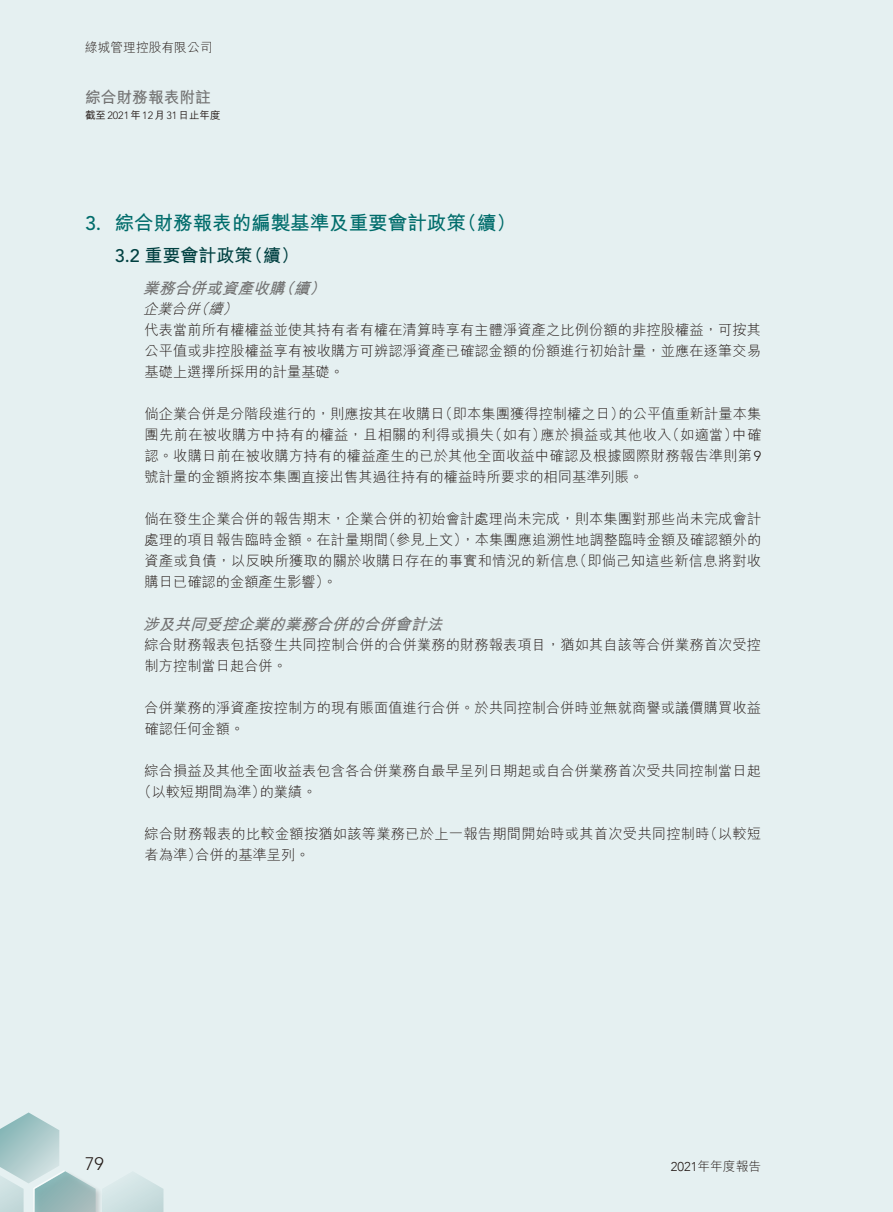
<style>
.page{position:relative;width:893px;height:1212px;background:#fff}
.page>*{position:absolute;margin:0;border:0;box-sizing:border-box;transform-origin:0 0}
.t1{font:700 19.5px "M Hei HK";color:#006c6b}
.t2{font:500 19.5px "Avenir LT Std";color:#006c6b}
.t3{font:700 18px "M Hei HK";color:#004041}
.t4{font:300 18px "Avenir LT Std";color:#231916}
.t5{font:italic 700 15.75px "M Hei HK";color:#727272}
.t6{font:700 15.75px "M Hei HK";color:#727272}
.t7{font:300 14.25px/21px "M Hei HK";letter-spacing:.005em;color:#231916}
.t8{font:300 14.25px "M Hei HK";letter-spacing:.025em;color:#231916}
.t9{font:italic 300 14.25px "M Hei HK";color:#231916}
.t10{font:300 12.75px "M Hei HK";color:#231916}
.t11{font:500 10.5px "M Hei HK";color:#231916}
.s1{font-family:"Avenir LT Std";font-weight:300}
.s2{font-family:"Avenir LT Std";font-weight:500}
.s3{font-family:"Avenir LT Std"}
.s4{font-family:"Avenir"}
</style>
<div class="page">
<div style="left:0;top:0;width:892px;height:1212px;background:#e5f0f1"></div>
<svg style="left:103px;top:1173px;width:60px;height:39px"></svg>
<div style="left:32px;top:1170px;width:71px;height:42px;background:#231916;opacity:.35"></div>
<svg style="left:0;top:1112px;width:96px;height:100px"></svg>
<p class="t10" style="left:85px;top:41px;width:129px">綠城管理控股有限公司</p>
<p class="t6" style="left:85px;top:85px;width:127px">綜合財務報表附註</p>
<p class="t11" style="left:85px;top:107px;width:137px">截至<span class="s1">2021</span>年<span class="s1">12</span>月<span class="s1">31</span>日止年度</p>
<h1 class="t2" style="left:85px;top:212px;width:18px">3.</h1>
<h1 class="t1" style="left:115px;top:209px;width:352px">綜合財務報表的編製基準及重要會計政策</h1>
<h1 class="t1" style="left:458px;top:209px;width:60px">（續(</h1>
<p class="t3" style="left:115px;top:243px;width:139px"><span class="s2">3.2</span> 重要會計政策</p>
<p class="t3" style="left:245px;top:243px;width:55px">（續(</p>
<p class="t5" style="left:143px;top:277px;width:174px">業務合併或資產收購續</p>
<p class="t5" style="left:278px;top:277px;width:23px">（</p>
<p class="t5" style="left:310px;top:277px;width:23px">(</p>
<p class="t9" style="left:143px;top:301px;width:85px">企業合併續</p>
<p class="t9" style="left:194px;top:301px;width:20px">（</p>
<p class="t7" style="left:145px;top:319px;width:618px;text-align:justify">代表當前所有權權益並使其持有者有權在清算時享有主體淨資產之比例份額的非控股權益，可按其公平值或非控股權益享有被收購方可辨認淨資產已確認金額的份額進行初始計量，並應在逐筆交易基礎上選擇所採用的計量基礎。</p>
<p class="t7" style="left:618px;top:403px;width:144px">的公平值重新計量本集</p>
<p class="t9" style="left:223px;top:301px;width:20px">(</p>
<p class="t7" style="left:439px;top:403px;width:187px">（即本集團獲得控制權之日）</p>
<p class="t7" style="left:145px;top:403px;width:302px">倘企業合併是分階段進行的，則應按其在收購日</p>
<p class="t7" style="left:488px;top:424px;width:60px">（如有）</p>
<p class="t7" style="left:665px;top:424px;width:74px">（如適當）</p>
<p class="t7" style="left:145px;top:424px;width:618px">團先前在被收購方中持有的權益，且相關的利得或損失<br>認。收購日前在被收購方持有的權益產生的已於其他全面收益中確認及根據國際財務報告準則第<span class="s3">9</span>號計量的金額將按本集團直接出售其過往持有的權益時所要求的相同基準列賬。</p>
<p class="t7" style="left:145px;top:508px;width:618px;text-align:right">倘在發生企業合併的報告期末，企業合併的初始會計處理尚未完成，則本集團對那些尚未完成會計（參見上文，）本集團應追溯性地調整臨時金額及確認額外的</p>
<p class="t8" style="left:540px;top:427px;width:132px">應於損益或其他收入</p>
<p class="t7" style="left:732px;top:424px;width:30px">中確</p>
<p class="t7" style="left:145px;top:529px;width:245px">處理的項目報告臨時金額。在計量期間</p>
<p class="t7" style="left:573px;top:550px;width:190px">（即倘己知這些新信息將對收</p>
<p class="t7" style="left:145px;top:550px;width:436px">資產或負債，以反映所獲取的關於收購日存在的事實和情況的新信息購日已確認的金額產生影響。(</p>
<p class="t5" style="left:143px;top:613px;width:306px">涉及共同受控企業的業務合併的合併會計法</p>
<p class="t7" style="left:145px;top:634px;width:618px">綜合財務報表包括發生共同控制合併的合併業務的財務報表項目，猶如其自該等合併業務首次受控制方控制當日起合併。</p>
<p class="t7" style="left:145px;top:697px;width:618px">合併業務的淨資產按控制方的現有賬面值進行合併。於共同控制合併時並無就商譽或議價購買收益確認任何金額。</p>
<p class="t7" style="left:260px;top:760px;width:503px;text-indent:-115px">綜合損益及其他全面收益表包含各合併業務自最早呈列日期起或自合併業務首次受共同控制當日起的業績。</p>
<p class="t7" style="left:137px;top:781px;width:130px">（以較短期間為準）</p>
<p class="t7" style="left:196px;top:823px;width:515px;text-indent:-51px">綜合財務報表的比較金額按猶如該等業務已於上一報告期間開始時或其首次受共同控制時合併的基準呈列。</p>
<p class="t7" style="left:704px;top:823px;width:59px">（以較短</p>
<p class="t7" style="left:145px;top:844px;width:58px">者為準）</p>
<p class="t4" style="left:85px;top:1153px;width:20px">79</p>
<p class="t10" style="left:671px;top:1160px;width:92px"><span class="s4">2021</span>年年度報告</p>
</div>
